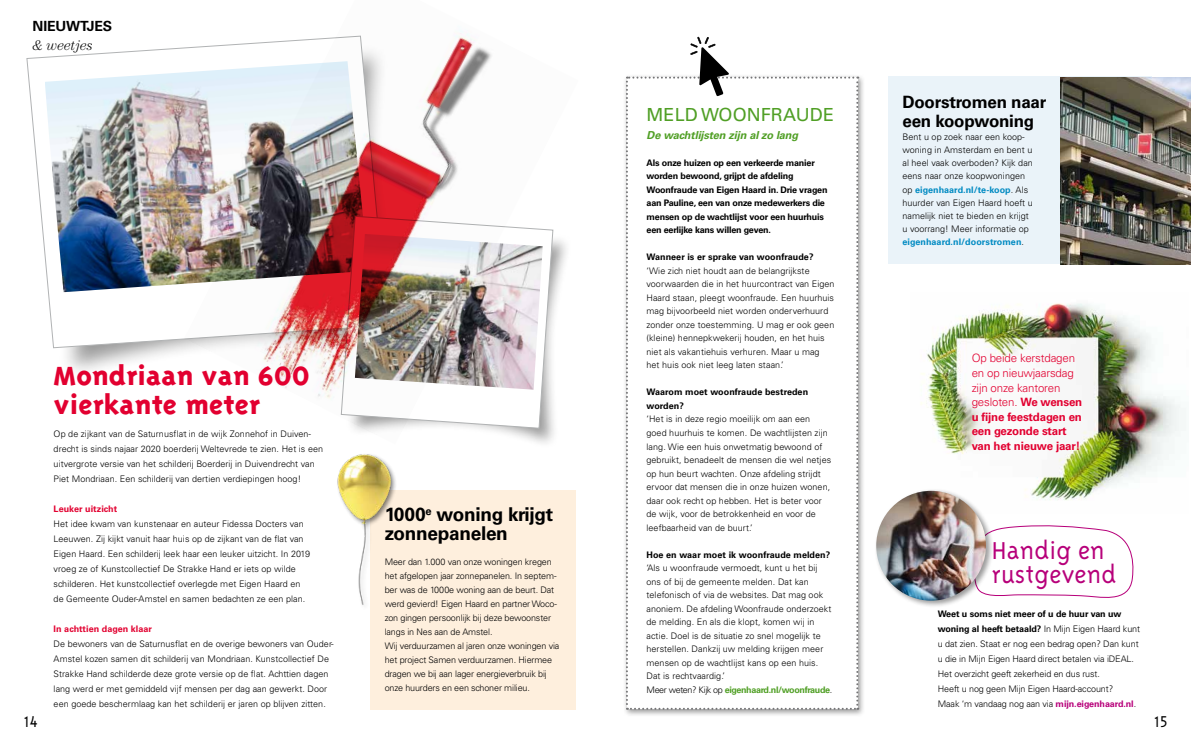
<style>
.page{position:relative;width:1191px;height:752px;background:#fff}
.page>*{position:absolute;margin:0;border:0;box-sizing:border-box;transform-origin:0 0}
.t1{font:800 30.2px/29.1px "Triplex";letter-spacing:.005em;color:#e20030}
.t2{font:300 28px/23.9px "Triplex";letter-spacing:.005em;color:#b7007a}
.t3{font:700 19px/19px "Univers LT Std";letter-spacing:-.015em;color:#000}
.t4{font:18px "Univers LT Std";letter-spacing:.005em;color:#509f25}
.t5{font:300 18px "Triplex";color:#000}
.t6{font:700 17px/19px "Univers LT Std";letter-spacing:-.015em;color:#000}
.t7{font:700 14px "Univers LT Std";letter-spacing:-.01em;color:#000}
.t8{font:italic 300 14px "Century Std";color:#000}
.t9{font:300 11.5px/14.5px "Univers LT Std";letter-spacing:-.015em;color:#e20030}
.t10{font:italic 700 11px "Univers LT Std";letter-spacing:-.01em;color:#509f25}
.t11{font:300 9px/13.5px "Univers LT Std";letter-spacing:.005em;color:#000}
.t12{font:300 9px/14px "Univers LT Std";letter-spacing:-.015em;color:#000}
.t13{font:700 9px/13.5px "Univers LT Std";letter-spacing:-.02em;color:#000}
.t14{font:700 9px/13.5px "Univers LT Std";letter-spacing:.005em;color:#000}
.t15{font:700 9px "Univers LT Std";letter-spacing:.005em;color:#e20030}
.s1{font-weight:700;color:#509f25}
.s2{font-weight:700;color:#008ac2}
.s3{font-weight:700}
.s4{font-weight:700;color:#b7007a}
</style>
<div class="page">
<div style="left:888px;top:77px;width:263px;height:187px;background:#eaf3f9"></div>
<div style="left:623px;top:73px;width:242px;height:643px;background:#000;opacity:.4"></div>
<div style="left:41px;top:43px;width:373px;height:336px;background:#000;opacity:.4"></div>
<svg style="left:27px;top:43px;width:157px;height:305px"></svg>
<img style="left:45px;top:61px;width:139px;height:231px">
<div style="left:370px;top:489px;width:205px;height:220px;background:#feefdd"></div>
<img style="left:921px;top:303px;width:265px;height:197px">
<img style="left:184px;top:30px;width:382px;height:413px">
<img style="left:337px;top:454px;width:77px;height:151px">
<svg style="left:993px;top:525px;width:141px;height:73px"></svg>
<div style="left:873px;top:488px;width:120px;height:120px;background:#000;opacity:.4"></div>
<img style="left:876px;top:490px;width:110px;height:110px;border-radius:55px">
<img style="left:1060px;top:77px;width:131px;height:187px">
<svg style="left:626px;top:37px;width:232px;height:672px"></svg>
<h3 class="t7" style="left:33px;top:18px;width:81px">NIEUWTJES</h3>
<h3 class="t8" style="left:33px;top:37px;width:62px">&amp; weetjes</h3>
<h1 class="t1" style="left:54px;top:360px;width:257px">Mondriaan van 600 vierkante meter</h1>
<p class="t11" style="left:54px;top:425px;width:271px;line-height:15px">Op de zijkant van de Saturnusflat in de wijk Zonnehof in Duiven&shy;drecht is sinds najaar 2020 boerderij Weltevrede te zien. Het is een uitvergrote versie van het schilderij Boerderij in Duivendrecht van Piet Mondriaan. Een schilderij van dertien verdiepingen hoog!</p>
<p class="t15" style="left:54px;top:503px;width:65px">Leuker uitzicht</p>
<p class="t11" style="left:54px;top:515px;width:258px;line-height:15px">Het idee kwam van kunstenaar en auteur Fidessa Docters van Leeuwen. Zij kijkt vanuit haar huis op de zijkant van de flat van Eigen Haard. Een schilderij leek haar een leuker uitzicht. In 2019 vroeg ze of Kunstcollectief De Strakke Hand er iets op wilde schilderen. Het kunstcollectief overlegde met Eigen Haard en de Gemeente Ouder-Amstel en samen bedachten ze een plan.</p>
<p class="t15" style="left:54px;top:623px;width:100px">In achttien dagen klaar</p>
<p class="t11" style="left:54px;top:635px;width:281px;line-height:15px">De bewoners van de Saturnusflat en de overige bewoners van Ouder-Amstel kozen samen dit schilderij van Mondriaan. Kunstcollectief De Strakke Hand schilderde deze grote versie op de flat. Achttien dagen lang werd er met gemiddeld vijf mensen per dag aan gewerkt. Door een goede beschermlaag kan het schilderij er jaren op blijven zitten.</p>
<h3 class="t3" style="left:385px;top:504px;width:170px">1000<sup>e</sup> woning krijgt zonnepanelen</h3>
<p class="t12" style="left:385px;top:554px;width:176px">Meer dan 1.000 van onze woningen kregen het afgelopen jaar zonnepanelen. In septem&shy;ber was de 1000e woning aan de beurt. Dat werd gevierd! Eigen Haard en partner Woco&shy;zon gingen persoonlijk bij deze bewoonster langs in Nes aan de Amstel.<br>Wij verduurzamen al jaren onze woningen via het project Samen verduurzamen. Hiermee dragen we bij aan lager energieverbruik bij onze huurders en een schoner milieu.</p>
<h3 class="t4" style="left:646px;top:104px;width:189px">MELD WOONFRAUDE</h3>
<p class="t10" style="left:646px;top:128px;width:153px">De wachtlijsten zijn al zo lang</p>
<p class="t13" style="left:646px;top:156px;width:182px">Als onze huizen op een verkeerde manier worden bewoond, grijpt de afdeling Woonfraude van Eigen Haard in. Drie vragen aan Pauline, een van onze medewerkers die mensen op de wachtlijst voor een huurhuis een eerlijke kans willen geven.</p>
<p class="t14" style="left:646px;top:250px;width:168px">Wanneer is er sprake van woonfraude?</p>
<p class="t11" style="left:646px;top:264px;width:189px">‘Wie zich niet houdt aan de belangrijkste voorwaarden die in het huurcontract van Eigen Haard staan, pleegt woonfraude. Een huurhuis mag bijvoorbeeld niet worden onderverhuurd zonder onze toestemming. U mag er ook geen (kleine) hennepkwekerij houden, en het huis niet als vakantiehuis verhuren. Maar u mag het huis ook niet leeg laten staan.’</p>
<p class="t14" style="left:646px;top:385px;width:163px">Waarom moet woonfraude bestreden worden?</p>
<p class="t11" style="left:646px;top:412px;width:186px">‘Het is in deze regio moeilijk om aan een goed huurhuis te komen. De wachtlijsten zijn lang. Wie een huis onwetmatig bewoond of gebruikt, benadeelt de mensen die wel netjes op hun beurt wachten. Onze afdeling strijdt ervoor dat mensen die in onze huizen wonen, daar ook recht op hebben. Het is beter voor de wijk, voor de betrokkenheid en voor de leefbaarheid van de buurt.’</p>
<p class="t14" style="left:646px;top:547px;width:185px">Hoe en waar moet ik woonfraude melden?</p>
<p class="t11" style="left:646px;top:561px;width:187px">‘Als u woonfraude vermoedt, kunt u het bij ons of bij de gemeente melden. Dat kan telefonisch of via de websites. Dat mag ook anoniem. De afdeling Woonfraude onderzoekt de melding. En als die klopt, komen wij in actie. Doel is de situatie zo snel mogelijk te herstellen. Dankzij uw melding krijgen meer mensen op de wachtlijst kans op een huis.<br>Dat is rechtvaardig.’<br>Meer weten? Kijk op <span class="s1">eigenhaard.nl/woonfraude</span>.</p>
<h3 class="t6" style="left:902px;top:93px;width:145px">Doorstromen naar een koopwoning</h3>
<p class="t11" style="left:902px;top:131px;width:132px;line-height:13px">Bent u op zoek naar een koop&shy;woning in Amsterdam en bent u al heel vaak overboden? Kijk dan eens naar onze koopwoningen op <span class="s2">eigenhaard.nl/te-koop</span>. Als huurder van Eigen Haard hoeft u namelijk niet te bieden en krijgt u voorrang! Meer informatie op <span class="s2">eigenhaard.nl/doorstromen</span>.</p>
<p class="t9" style="left:971px;top:351px;width:112px">Op beide kerstdagen en op nieuwjaarsdag zijn onze kantoren gesloten. <span class="s3">We wensen u fijne feestdagen en een gezonde start van het nieuwe jaar!</span></p>
<h2 class="t2" style="left:992px;top:538px;width:126px">Handig en rustgevend</h2>
<p class="t11" style="left:937px;top:605px;width:204px;line-height:15px"><span class="s3">Weet u soms niet meer of u de huur van uw woning al heeft betaald?</span> In Mijn Eigen Haard kunt u dat zien. Staat er nog een bedrag open? Dan kunt u die in Mijn Eigen Haard direct betalen via iDEAL.<br>Het overzicht geeft zekerheid en dus rust.<br>Heeft u nog geen Mijn Eigen Haard-account?<br>Maak ‘m vandaag nog aan via <span class="s4">mijn.eigenhaard.nl</span>.</p>
<h3 class="t5" style="left:24px;top:711px;width:15px">14</h3>
<h3 class="t5" style="left:1154px;top:711px;width:15px">15</h3>
</div>
